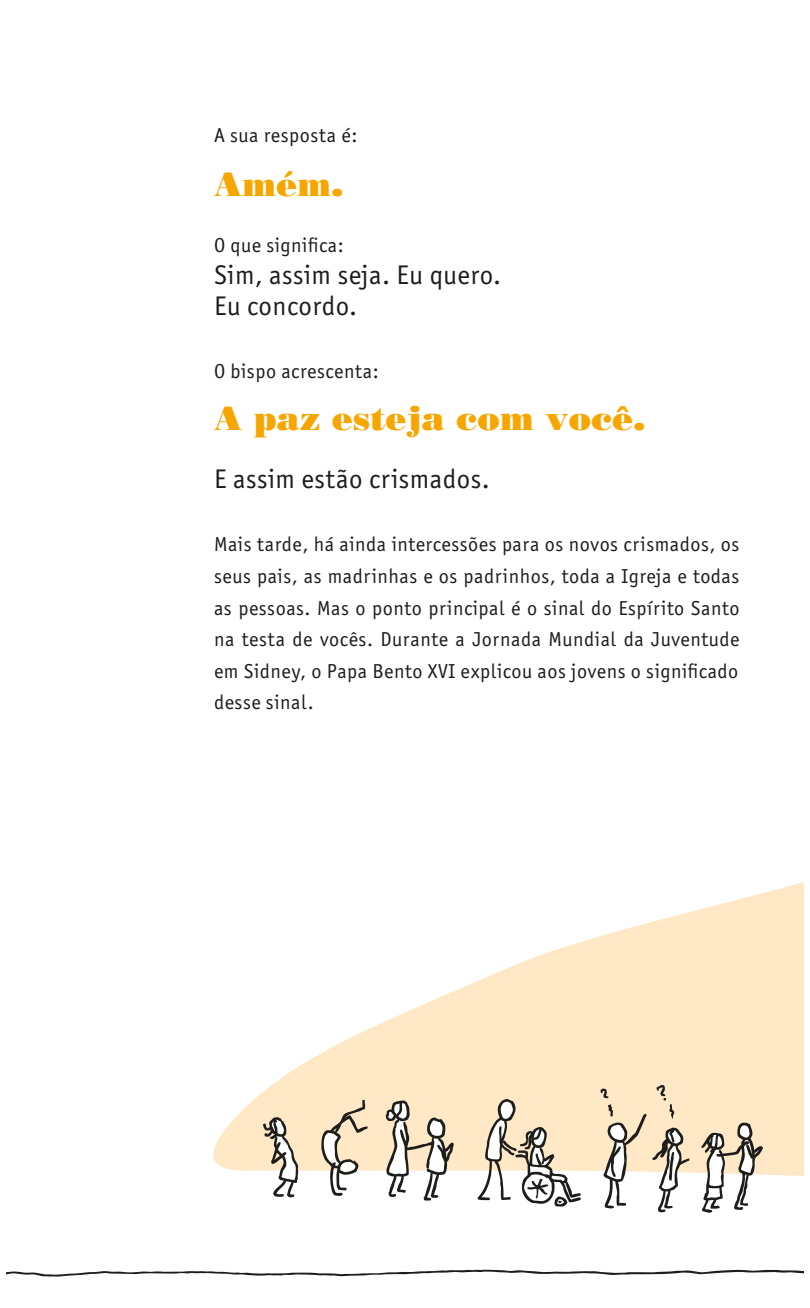
<style>
.page{position:relative;width:810px;height:1308px;background:#fff}
.page>*{position:absolute;margin:0;border:0;box-sizing:border-box;transform-origin:0 0}
.t1{font:33.75px "Bodoni Poster";letter-spacing:.01em;color:#f7a600}
.t2{font:27px/31.5px "Officina Sans ITC Pro";letter-spacing:.02em;color:#1d1d1b}
.t3{font:20.25px/31.5px "Officina Sans ITC Pro";letter-spacing:.025em;color:#1d1d1b;text-align:justify}
</style>
<div class="page">
<svg style="left:6px;top:1269px;width:798px;height:8px"></svg>
<svg style="left:213px;top:882px;width:591px;height:294px;fill:#ffe8c5"></svg>
<svg style="left:263px;top:1117px;width:35px;height:81px"></svg>
<svg style="left:600px;top:1088px;width:9px;height:10px"></svg>
<svg style="left:604px;top:1104px;width:42px;height:105px"></svg>
<svg style="left:657px;top:1085px;width:17px;height:33px"></svg>
<svg style="left:652px;top:1125px;width:37px;height:87px"></svg>
<svg style="left:321px;top:1099px;width:47px;height:97px"></svg>
<svg style="left:478px;top:1098px;width:103px;height:109px"></svg>
<svg style="left:701px;top:1122px;width:62px;height:90px"></svg>
<svg style="left:386px;top:1100px;width:68px;height:100px"></svg>
<p class="t3" style="left:214px;top:119px;width:145px">A sua resposta é:</p>
<h1 class="t1" style="left:214px;top:163px;width:130px">Amém.</h1>
<p class="t3" style="left:214px;top:229px;width:131px">O que significa:</p>
<h2 class="t2" style="left:214px;top:259px;width:289px">Sim, assim seja. Eu quero.<br>Eu concordo.</h2>
<p class="t3" style="left:214px;top:355px;width:166px">O bispo acrescenta:</p>
<h1 class="t1" style="left:214px;top:397px;width:432px">A paz esteja com você.</h1>
<h2 class="t2" style="left:214px;top:463px;width:277px">E assim estão crismados.</h2>
<p class="t3" style="left:214px;top:529px;width:527px">Mais tarde, há ainda intercessões para os novos crismados, os seus pais, as madrinhas e os padrinhos, toda a Igreja e todas as pessoas. Mas o ponto principal é o sinal do Espírito Santo na testa de vocês. Durante a Jornada Mundial da Juventude em Sidney, o Papa Bento XVI explicou aos jovens o significado desse sinal.</p>
</div>
